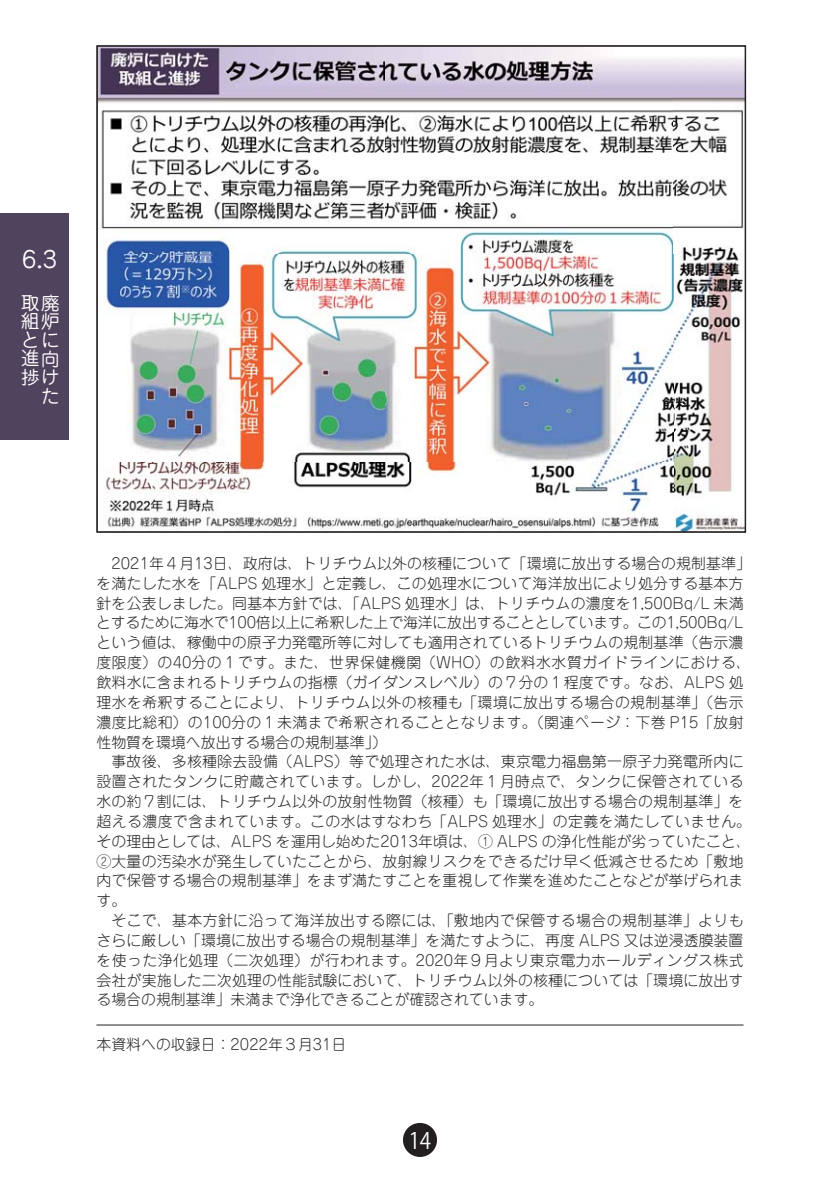
<style>
.page{position:relative;width:840px;height:1191px;background:#fff}
.page>*{position:absolute;margin:0;border:0;box-sizing:border-box;transform-origin:0 0}
.t1{font:22.6px "Jun 201 Pro Regular 83 pv RKSJ H";color:#fff}
.t2{font:22.6px "Koz Go Pr 6 N Regular 90 pv RKSJ H";color:#fff;scale:.9 1}
.t3{font:18.4px/18.6px "Jun 201 Pro Regular 83 pv RKSJ H";color:#fff;text-align:right}
.t4{font:14.8px/19.8px "Jun 101 Pro Light 90 pv RKSJ H";letter-spacing:.01em;color:#231f20}
</style>
<div class="page">
<div style="left:403px;top:1123px;width:34px;height:34px;background:#231f20;border-radius:50%"></div>
<div style="left:0;top:213px;width:68px;height:227px;background:#50435e"></div>
<hr style="left:96px;top:1024px;width:647px;height:1px;background:#231f20">
<img style="left:98px;top:47px;width:645px;height:483px">
<h1 class="t1" style="left:22px;top:251px;width:36px">6.3</h1>
<p class="t3" style="left:21px;top:296px;width:39px">取廃組炉とに進向捗けた</p>
<p class="t4" style="left:96px;top:555px;width:656px">　2021年４月13日、政府は、トリチウム以外の核種について「環境に放出する場合の規制基準」を満たした水を「ALPS 処理水」と定義し、この処理水について海洋放出により処分する基本方針を公表しました。同基本方針では、「ALPS 処理水」は、トリチウムの濃度を1,500Bq/L 未満とするために海水で100倍以上に希釈した上で海洋に放出することとしています。この1,500Bq/Lという値は、稼働中の原子力発電所等に対しても適用されているトリチウムの規制基準（告示濃度限度）の40分の１です。また、世界保健機関（WHO）の飲料水水質ガイドラインにおける、飲料水に含まれるトリチウムの指標（ガイダンスレベル）の７分の１程度です。なお、ALPS 処理水を希釈することにより、トリチウム以外の核種も「環境に放出する場合の規制基準」（告示濃度比総和）の100分の１未満まで希釈されることとなります。（関連ページ：下巻 P15「放射性物質を環境へ放出する場合の規制基準」）<br>　事故後、多核種除去設備（ALPS）等で処理された水は、東京電力福島第一原子力発電所内に設置されたタンクに貯蔵されています。しかし、2022年１月時点で、タンクに保管されている水の約７割には、トリチウム以外の放射性物質（核種）も「環境に放出する場合の規制基準」を超える濃度で含まれています。この水はすなわち「ALPS 処理水」の定義を満たしていません。その理由としては、ALPS を運用し始めた2013年頃は、① ALPS の浄化性能が劣っていたこと、②大量の汚染水が発生していたことから、放射線リスクをできるだけ早く低減させるため「敷地内で保管する場合の規制基準」をまず満たすことを重視して作業を進めたことなどが挙げられます。<br>　そこで、基本方針に沿って海洋放出する際には、「敷地内で保管する場合の規制基準」よりもさらに厳しい「環境に放出する場合の規制基準」を満たすように、再度 ALPS 又は逆浸透膜装置を使った浄化処理（二次処理）が行われます。2020年９月より東京電力ホールディングス株式会社が実施した二次処理の性能試験において、トリチウム以外の核種については「環境に放出する場合の規制基準」未満まで浄化できることが確認されています。</p>
<p class="t4" style="left:96px;top:1036px;width:251px">本資料への収録日：2022年３月31日</p>
<h1 class="t2" style="left:408px;top:1131px;width:26px">14</h1>
</div>
